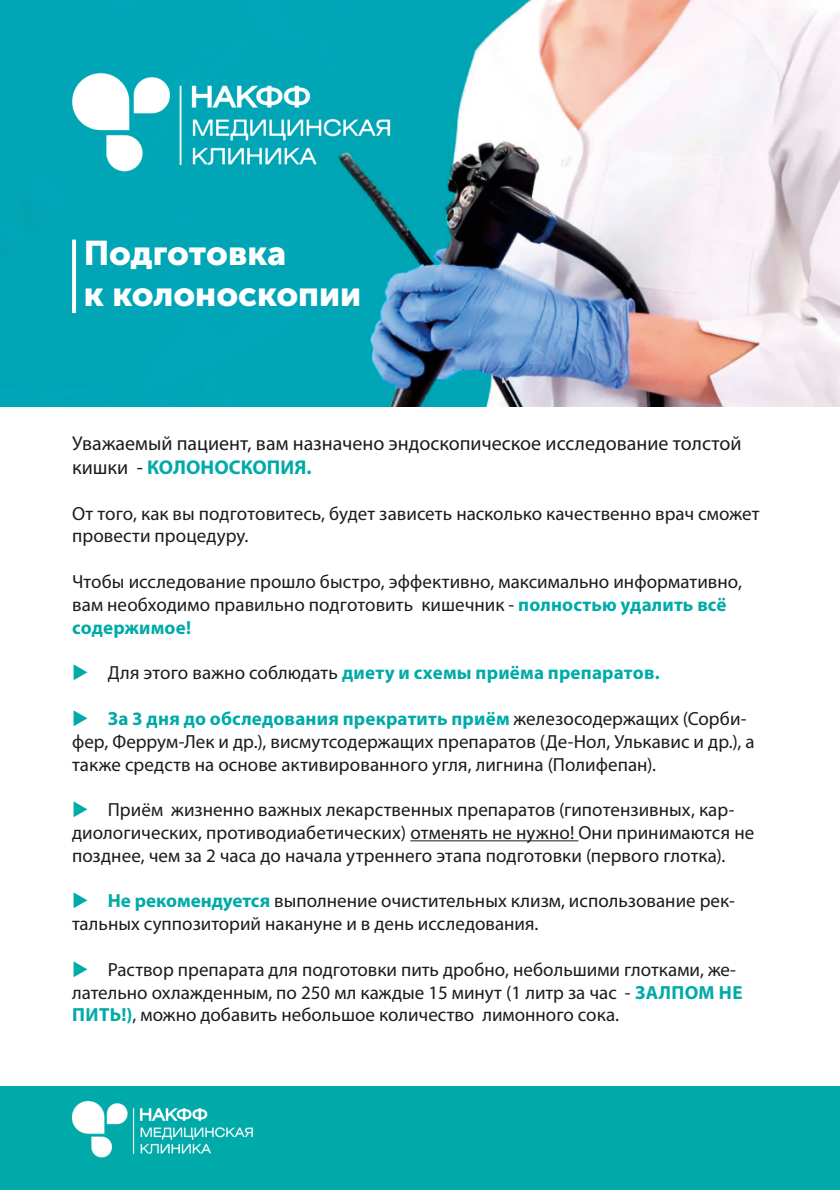
<style>
.page{position:relative;width:840px;height:1191px;background:#fff}
.page>*{position:absolute;margin:0;border:0;box-sizing:border-box;transform-origin:0 0}
.t1{font:34px/40.8px "Museo Sans Cyrl 900";color:#fff}
.t2{font:20px/24px "Myriad Pro";color:#1b1c20}
.t3{font:19px/22.8px "Myriad Pro";color:#1b1c20}
.t4{font:700 19px "Myriad Pro";letter-spacing:.01em;color:#00aaa8}
.s1{font-weight:700;color:#00aaa8}
.s2{font-weight:400;color:#1b1c20}
.s3{color:#00aaa8}
</style>
<div class="page">
<img style="left:0;top:0;width:839px;height:406px">
<hr style="left:410px;top:840px;width:168px;height:1px;background:#1b1c20">
<img style="left:47px;top:42px;width:374px;height:153px">
<div style="left:72px;top:240px;width:4px;height:73px;border:2px solid #fff"></div>
<div style="left:0;top:1086px;width:839px;height:104px;background:#00aaa8"></div>
<img style="left:71px;top:1100px;width:183px;height:58px">
<h1 class="t1" style="left:84px;top:233px;width:279px">Подготовка<br>к колоноскопии</h1>
<p class="t2" style="left:72px;top:431px;width:670px">Уважаемый пациент, вам назначено эндоскопическое исследование толстой кишки - <span class="s1">КОЛОНОСКОПИЯ.</span></p>
<p class="t3" style="left:72px;top:501px;width:688px">От того, как вы подготовитесь, будет зависеть насколько качественно врач сможет провести процедуру.</p>
<p class="t3" style="left:72px;top:570px;width:671px">Чтобы исследование прошло быстро, эффективно, максимально информативно, вам необходимо правильно подготовить кишечник - <span class="s1">полностью удалить всё содержимое!</span></p>
<p class="t4" style="left:72px;top:660px;width:588px">◆ <span class="s2">Для этого важно соблюдать</span> диету и схемы приёма препаратов.</p>
<p class="t3" style="left:72px;top:707px;width:683px"><span class="s3">◆</span> <span class="s1">За 3 дня до обследования прекратить приём</span> железосодержащих (Сорби&shy;фер, Феррум-Лек и др.), висмутсодержащих препаратов (Де-Нол, Улькавис и др.), а также средств на основе активированного угля, лигнина (Полифепан).</p>
<p class="t3" style="left:72px;top:798px;width:683px"><span class="s3">◆</span> Приём жизненно важных лекарственных препаратов (гипотензивных, кар&shy;диологических, противодиабетических) отменять не нужно! Они принимаются не позднее, чем за 2 часа до начала утреннего этапа подготовки (первого глотка).</p>
<p class="t3" style="left:72px;top:889px;width:664px"><span class="s3">◆</span> <span class="s1">Не рекомендуется</span> выполнение очистительных клизм, использование рек&shy;тальных суппозиторий накануне и в день исследования.</p>
<p class="t3" style="left:72px;top:957px;width:671px"><span class="s3">◆</span> Раствор препарата для подготовки пить дробно, небольшими глотками, же&shy;лательно охлажденным, по 250 мл каждые 15 минут (1 литр за час - <span class="s1">ЗАЛПОМ НЕ<br>ПИТЬ!)</span>, можно добавить небольшое количество лимонного сока.</p>
</div>
